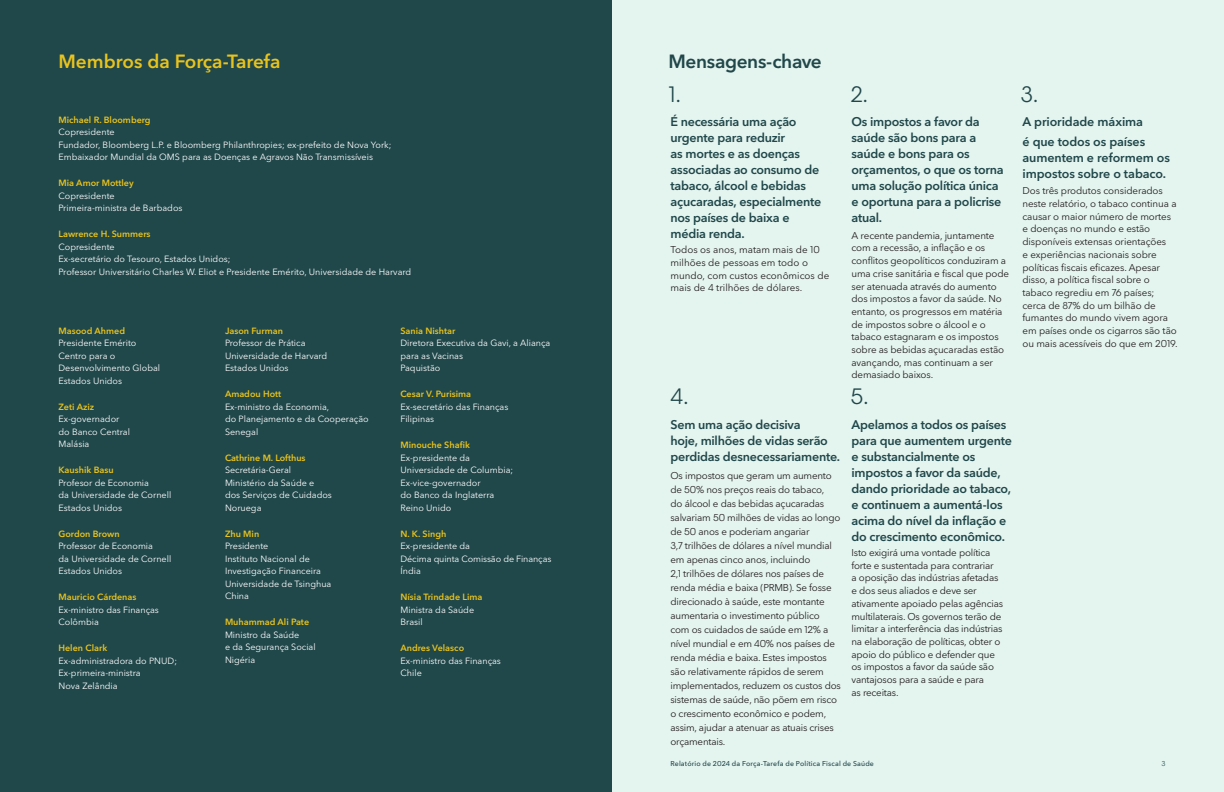
<style>
.page{position:relative;width:1224px;height:792px;background:#fff}
.page>*{position:absolute;margin:0;border:0;box-sizing:border-box;transform-origin:0 0}
.t1{font:22px "Avenir Next P For BBG";color:#20474a}
.Body_copy{font:600 19px "Avenir Next P For BBG";color:#e8c31d}
.t2{font:600 19px "Avenir Next P For BBG";letter-spacing:-.02em;color:#20474a}
.t3{font:600 12.5px/16px "Avenir Next P For BBG";letter-spacing:-.02em;color:#20474a}
.t4{font:9.8px/12.7px "Avenir Next P For BBG";letter-spacing:-.02em;color:#231f20}
.t5{font:9.8px/12.7px "Avenir Next P For BBG";color:#231f20}
.Body_copy-2{font:9px/12.5px "Avenir Next P For BBG";color:#fff}
.t6{font:500 7px "Avenir Next P For BBG";letter-spacing:.02em;color:#20474a}
.t7{font:7px "Avenir Next P For BBG";color:#20474a}
.s1{font-weight:600;color:#e8c31d}
</style>
<div class="page">
<div style="left:603px;top:0;width:621px;height:792px;background:#e4f4ef"></div>
<div style="left:0;top:0;width:612px;height:792px;background:#20474a"></div>
<p class="Body_copy" style="left:58px;top:50px;width:224px">Membros da Força-Tarefa</p>
<p class="Body_copy-2" style="left:58px;top:113px;width:335px"><span class="s1">Michael R. Bloomberg<br></span>Copresidente<br>Fundador, Bloomberg L.P. e Bloomberg Philanthropies; ex-prefeito de Nova York; Embaixador Mundial da OMS para as Doenças e Agravos Não Transmissíveis</p>
<p class="Body_copy-2" style="left:58px;top:177px;width:126px"><span class="s1">Mia Amor Mottley<br></span>Copresidente<br>Primeira-ministra de Barbados</p>
<p class="Body_copy-2" style="left:58px;top:228px;width:354px"><span class="s1">Lawrence H. Summers<br></span>Copresidente<br>Ex-secretário do Tesouro, Estados Unidos;<br>Professor Universitário Charles W. Eliot e Presidente Emérito, Universidade de Harvard</p>
<p class="Body_copy-2" style="left:58px;top:324px;width:103px"><span class="s1">Masood Ahmed<br></span>Presidente Emérito<br>Centro para o<br>Desenvolvimento Global<br>Estados Unidos</p>
<p class="Body_copy-2" style="left:58px;top:400px;width:73px"><span class="s1">Zeti Aziz<br></span>Ex-governador do Banco Central<br>Malásia</p>
<p class="Body_copy-2" style="left:58px;top:464px;width:114px"><span class="s1">Kaushik Basu<br></span>Profesor de Economia<br>da Universidade de Cornell<br>Estados Unidos</p>
<p class="Body_copy-2" style="left:58px;top:527px;width:114px"><span class="s1">Gordon Brown<br></span>Professor de Economia<br>da Universidade de Cornell<br>Estados Unidos</p>
<p class="Body_copy-2" style="left:58px;top:591px;width:102px"><span class="s1">Mauricio Cárdenas<br></span>Ex-ministro das Finanças<br>Colômbia</p>
<p class="Body_copy-2" style="left:58px;top:642px;width:120px"><span class="s1">Helen Clark<br></span>Ex-administradora do PNUD;<br>Ex-primeira-ministra<br>Nova Zelândia</p>
<p class="Body_copy-2" style="left:225px;top:324px;width:104px"><span class="s1">Jason Furman<br></span>Professor de Prática<br>Universidade de Harvard<br>Estados Unidos</p>
<p class="Body_copy-2" style="left:225px;top:388px;width:145px"><span class="s1">Amadou Hott<br></span>Ex-ministro da Economia,<br>do Planejamento e da Cooperação<br>Senegal</p>
<p class="Body_copy-2" style="left:225px;top:451px;width:108px"><span class="s1">Cathrine M. Lofthus<br></span>Secretária-Geral<br>Ministério da Saúde e<br>dos Serviços de Cuidados<br>Noruega</p>
<p class="Body_copy-2" style="left:225px;top:527px;width:108px"><span class="s1">Zhu Min<br></span>Presidente<br>Instituto Nacional de<br>Investigação Financeira<br>Universidade de Tsinghua<br>China</p>
<p class="Body_copy-2" style="left:225px;top:616px;width:92px"><span class="s1">Muhammad Ali Pate<br></span>Ministro da Saúde<br>e da Segurança Social<br>Nigéria</p>
<p class="Body_copy-2" style="left:400px;top:324px;width:151px"><span class="s1">Sania Nishtar<br></span>Diretora Executiva da Gavi, a Aliança para as Vacinas<br>Paquistão</p>
<p class="Body_copy-2" style="left:400px;top:388px;width:109px"><span class="s1">Cesar V. Purisima<br></span>Ex-secretário das Finanças<br>Filipinas</p>
<p class="Body_copy-2" style="left:400px;top:439px;width:114px"><span class="s1">Minouche Shafik<br></span>Ex-presidente da<br>Universidade de Columbia;<br>Ex-vice-governador<br>do Banco da Inglaterra<br>Reino Unido</p>
<p class="Body_copy-2" style="left:400px;top:527px;width:152px"><span class="s1">N. K. Singh<br></span>Ex-presidente da<br>Décima quinta Comissão de Finanças<br>Índia</p>
<p class="Body_copy-2" style="left:400px;top:591px;width:83px"><span class="s1">Nísia Trindade Lima<br></span>Ministra da Saúde<br>Brasil</p>
<p class="Body_copy-2" style="left:400px;top:642px;width:102px"><span class="s1">Andres Velasco<br></span>Ex-ministro das Finanças<br>Chile</p>
<p class="t2" style="left:668px;top:50px;width:155px">Mensagens-chave</p>
<p class="t1" style="left:668px;top:81px;width:14px">1.</p>
<p class="t1" style="left:850px;top:81px;width:19px">2.</p>
<p class="t1" style="left:1020px;top:81px;width:20px">3.</p>
<p class="t3" style="left:670px;top:114px;width:152px">É necessária uma ação urgente para reduzir<br>as mortes e as doenças associadas ao consumo de tabaco, álcool e bebidas açucaradas, especialmente nos países de baixa e média renda.</p>
<p class="t5" style="left:670px;top:244px;width:160px">Todos os anos, matam mais de 10 milhões de pessoas em todo o mundo, com custos econômicos de mais de 4 trilhões de dólares.</p>
<p class="t3" style="left:852px;top:114px;width:154px">Os impostos a favor da saúde são bons para a saúde e bons para os orçamentos, o que os torna uma solução política única e oportuna para a policrise atual.</p>
<p class="t4" style="left:852px;top:229px;width:159px">A recente pandemia, juntamente com a recessão, a inflação e os conflitos geopolíticos conduziram a uma crise sanitária e fiscal que pode ser atenuada através do aumento dos impostos a favor da saúde. No entanto, os progressos em matéria de impostos sobre o álcool e o tabaco estagnaram e os impostos sobre as bebidas açucaradas estão avançando, mas continuam a ser demasiado baixos.</p>
<p class="t1" style="left:670px;top:383px;width:20px">4.</p>
<p class="t1" style="left:850px;top:383px;width:20px">5.</p>
<p class="t3" style="left:670px;top:417px;width:171px">Sem uma ação decisiva<br>hoje, milhões de vidas serão perdidas desnecessariamente.</p>
<p class="t4" style="left:670px;top:468px;width:172px;line-height:14px">Os impostos que geram um aumento de 50% nos preços reais do tabaco,<br>do álcool e das bebidas açucaradas salvariam 50 milhões de vidas ao longo de 50 anos e poderiam angariar<br>3,7 trilhões de dólares a nível mundial em apenas cinco anos, incluindo<br>2,1 trilhões de dólares nos países de renda média e baixa (PRMB). Se fosse direcionado à saúde, este montante aumentaria o investimento público com os cuidados de saúde em 12% a nível mundial e em 40% nos países de renda média e baixa. Estes impostos são relativamente rápidos de serem implementados, reduzem os custos dos sistemas de saúde, não põem em risco o crescimento econômico e podem, assim, ajudar a atenuar as atuais crises orçamentais.</p>
<p class="t3" style="left:852px;top:417px;width:162px">Apelamos a todos os países para que aumentem urgente e substancialmente os impostos a favor da saúde, dando prioridade ao tabaco, e continuem a aumentá-los acima do nível da inflação e do crescimento econômico.</p>
<p class="t4" style="left:852px;top:546px;width:153px">Isto exigirá uma vontade política forte e sustentada para contrariar<br>a oposição das indústrias afetadas e dos seus aliados e deve ser ativamente apoiado pelas agências multilaterais. Os governos terão de limitar a interferência das indústrias na elaboração de políticas, obter o apoio do público e defender que os impostos a favor da saúde são vantajosos para a saúde e para<br>as receitas.</p>
<p class="t3" style="left:1022px;top:114px;width:122px">A prioridade máxima</p>
<p class="t3" style="left:1022px;top:134px;width:149px">é que todos os países aumentem e reformem os impostos sobre o tabaco.</p>
<p class="t4" style="left:1022px;top:185px;width:157px">Dos três produtos considerados neste relatório, o tabaco continua a causar o maior número de mortes e doenças no mundo e estão disponíveis extensas orientações<br>e experiências nacionais sobre políticas fiscais eficazes. Apesar disso, a política fiscal sobre o tabaco regrediu em 76 países; cerca de 87% do um bilhão de fumantes do mundo vivem agora em países onde os cigarros são tão ou mais acessíveis do que em 2019.</p>
<p class="t6" style="left:671px;top:759px;width:205px">Relatório de 2024 da Força-Tarefa de Política Fiscal de Saúde</p>
<p class="t7" style="left:1161px;top:759px;width:6px">3</p>
</div>
